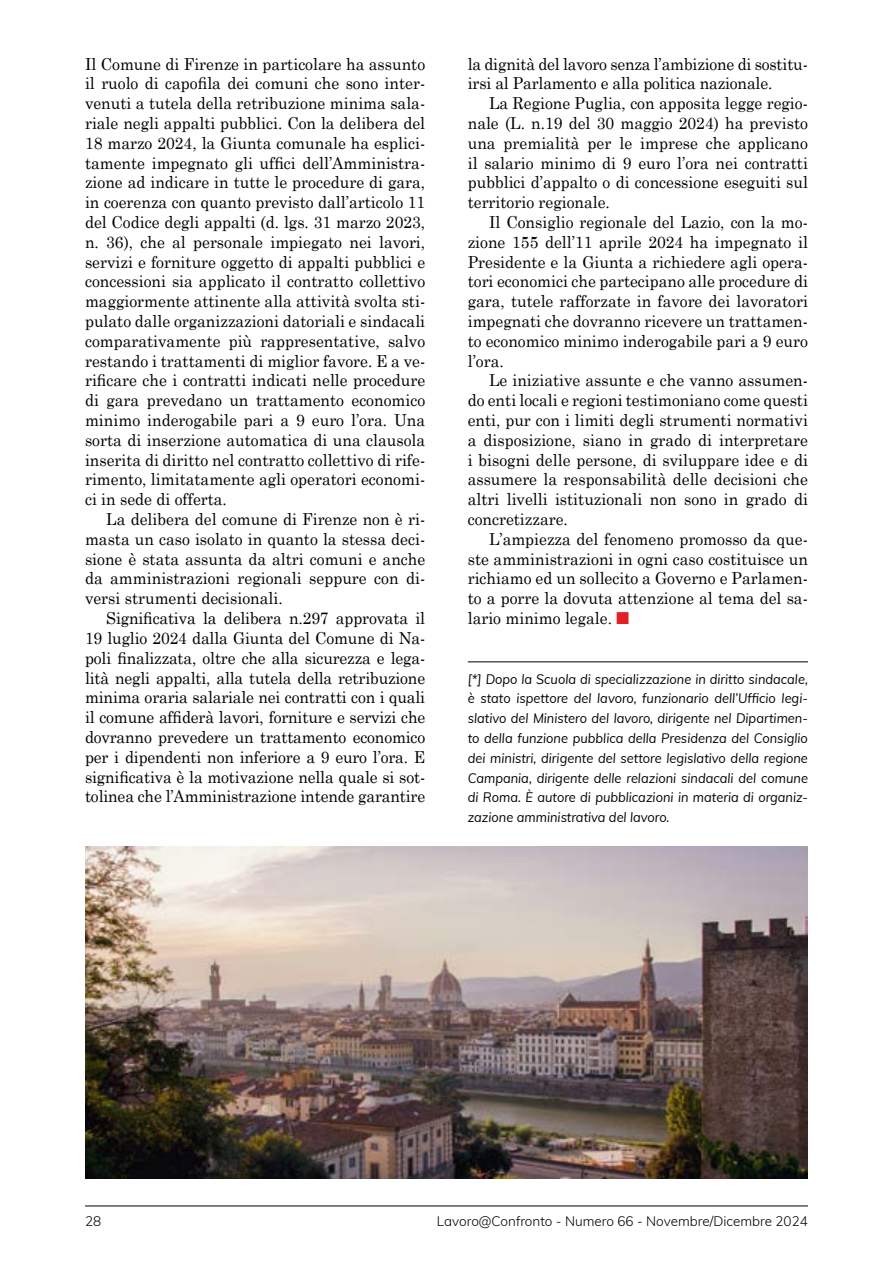
<style>
.page{position:relative;width:893px;height:1263px;background:#fff}
.page>*{position:absolute;margin:0;border:0;box-sizing:border-box;transform-origin:0 0}
.t1{font:16.5px/19.8px "Century Schoolbook";color:#000;text-align:justify;scale:.95 1}
.t2{font:italic 13.5px/19.8px "Muli";color:#000;text-align:justify;scale:.95 1}
.t3{font:300 13.5px "Muli";color:#000}
.s1{font-family:"Monotype Sorts";color:#e21f26}
</style>
<div class="page">
<hr style="left:85px;top:1205px;width:723px;height:1px;background:#000">
<hr style="left:468px;top:661px;width:340px;height:1px;background:#000">
<img style="left:85px;top:847px;width:723px;height:331px">
<p class="t1" style="left:85px;top:53px;width:360px">Il Comune di Firenze in particolare ha assunto il ruolo di capofila dei comuni che sono inter&shy;venuti a tutela della retribuzione minima sala&shy;riale negli appalti pubblici. Con la delibera del 18 marzo 2024, la Giunta comunale ha esplici&shy;tamente impegnato gli uffici dell’Amministra&shy;zione ad indicare in tutte le procedure di gara, in coerenza con quanto previsto dall’articolo 11 del Codice degli appalti (d. lgs. 31 marzo 2023, n. 36), che al personale impiegato nei lavori, servizi e forniture oggetto di appalti pubblici e concessioni sia applicato il contratto collettivo maggiormente attinente alla attività svolta sti&shy;pulato dalle organizzazioni datoriali e sindacali comparativamente più rappresentative, salvo restando i trattamenti di miglior favore. E a ve&shy;rificare che i contratti indicati nelle procedure di gara prevedano un trattamento economico minimo inderogabile pari a 9 euro l’ora. Una sorta di inserzione automatica di una clausola inserita di diritto nel contratto collettivo di rife&shy;rimento, limitatamente agli operatori economi&shy;ci in sede di offerta.</p>
<p class="t1" style="left:85px;top:509px;width:360px;text-indent:21px">La delibera del comune di Firenze non è ri&shy;masta un caso isolato in quanto la stessa deci&shy;sione è stata assunta da altri comuni e anche da amministrazioni regionali seppure con di&shy;versi strumenti decisionali.</p>
<p class="t1" style="left:85px;top:608px;width:360px;text-indent:21px">Significativa la delibera n.297 approvata il 19 luglio 2024 dalla Giunta del Comune di Na&shy;poli finalizzata, oltre che alla sicurezza e lega&shy;lità negli appalti, alla tutela della retribuzione minima oraria salariale nei contratti con i quali il comune affiderà lavori, forniture e servizi che dovranno prevedere un trattamento economico per i dipendenti non inferiore a 9 euro l’ora. E significativa è la motivazione nella quale si sot&shy;tolinea che l’Amministrazione intende garantire</p>
<p class="t1" style="left:468px;top:53px;width:360px">la dignità del lavoro senza l’ambizione di sostitu&shy;irsi al Parlamento e alla politica nazionale.</p>
<p class="t1" style="left:468px;top:93px;width:360px;text-indent:21px">La Regione Puglia, con apposita legge regio&shy;nale (L. n.19 del 30 maggio 2024) ha previsto una premialità per le imprese che applicano il salario minimo di 9 euro l’ora nei contratti pubblici d’appalto o di concessione eseguiti sul territorio regionale.</p>
<p class="t1" style="left:468px;top:212px;width:360px;text-indent:21px">Il Consiglio regionale del Lazio, con la mo&shy;zione 155 dell’11 aprile 2024 ha impegnato il Presidente e la Giunta a richiedere agli opera&shy;tori economici che partecipano alle procedure di gara, tutele rafforzate in favore dei lavoratori impegnati che dovranno ricevere un trattamen&shy;to economico minimo inderogabile pari a 9 euro l’ora.</p>
<p class="t1" style="left:468px;top:370px;width:360px;text-indent:21px">Le iniziative assunte e che vanno assumen&shy;do enti locali e regioni testimoniano come questi enti, pur con i limiti degli strumenti normativi a disposizione, siano in grado di interpretare i bisogni delle persone, di sviluppare idee e di assumere la responsabilità delle decisioni che altri livelli istituzionali non sono in grado di concretizzare.</p>
<p class="t1" style="left:468px;top:529px;width:360px;text-indent:21px">L’ampiezza del fenomeno promosso da que&shy;ste amministrazioni in ogni caso costituisce un richiamo ed un sollecito a Governo e Parlamen&shy;to a porre la dovuta attenzione al tema del sa&shy;lario minimo legale. <span class="s1">n</span></p>
<p class="t2" style="left:468px;top:668px;width:360px">[*] Dopo la Scuola di specializzazione in diritto sindacale, è stato ispettore del lavoro, funzionario dell’Ufficio legi&shy;slativo del Ministero del lavoro, dirigente nel Dipartimen&shy;to della funzione pubblica della Presidenza del Consiglio dei ministri, dirigente del settore legislativo della regione Campania, dirigente delle relazioni sindacali del comune di Roma. È autore di pubblicazioni in materia di organiz&shy;zazione amministrativa del lavoro.</p>
<p class="t3" style="left:85px;top:1213px;width:18px">28</p>
<p class="t3" style="left:437px;top:1213px;width:372px">Lavoro@Confronto - Numero 66 - Novembre/Dicembre 2024</p>
</div>
